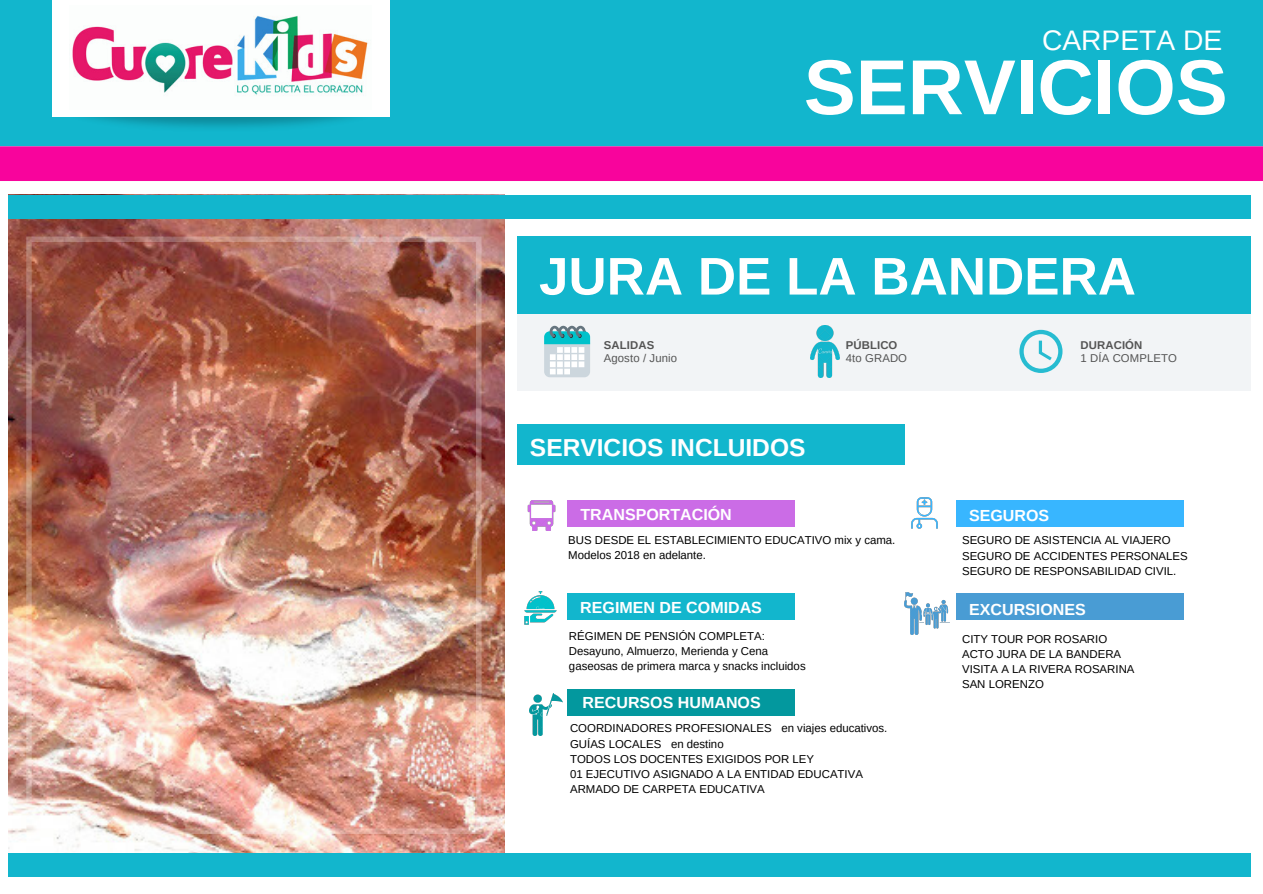
<style>
.page{position:relative;width:1263px;height:894px;background:#fff}
.page>*{position:absolute;margin:0;border:0;box-sizing:border-box;transform-origin:0 0}
.t1{font:700 77.85px "Arimo";color:#fff}
.t2{font:700 52.95px "Arimo";color:#fff}
.t3{font:28.2px "Arimo";color:#fff}
.t4{font:700 24.6px "Arimo";color:#fff}
.t5{font:700 16.05px "Arimo";color:#fff}
.t6{font:11.4px/15.3px "Arimo";color:#000}
.t7{font:11.4px "Arimo";letter-spacing:.01em;color:#545454}
.t8{font:700 11.4px "Arimo";letter-spacing:.01em;color:#545454}
</style>
<div class="page">
<img style="left:8px;top:219px;width:496px;height:633px">
<div style="left:0;top:0;width:1263px;height:146px;background:#12b6cd"></div>
<div style="left:0;top:146px;width:1263px;height:35px;background:#f8049c"></div>
<img style="left:45px;top:85px;width:351px;height:64px">
<img style="left:45px;top:0;width:351px;height:26px">
<div style="left:52px;top:0;width:337px;height:117px;background:#fff"></div>
<img style="left:72px;top:15px;width:296px;height:81px">
<div style="left:8px;top:852px;width:1243px;height:24px;background:#12b6cd"></div>
<div style="left:8px;top:195px;width:1243px;height:24px;background:#12b6cd"></div>
<img style="left:26px;top:236px;width:456px;height:597px">
<div style="left:567px;top:593px;width:228px;height:26px;background:#12b6cd"></div>
<div style="left:956px;top:593px;width:228px;height:26px;background:#499cd4"></div>
<div style="left:956px;top:500px;width:228px;height:26px;background:#38b6ff"></div>
<div style="left:517px;top:313px;width:734px;height:77px;background:#f2f4f6"></div>
<svg style="left:544px;top:326px;width:46px;height:51px"></svg>
<div style="left:517px;top:236px;width:734px;height:77px;background:#12b6cd"></div>
<img style="left:811px;top:325px;width:28px;height:52px">
<svg style="left:1019px;top:330px;width:43px;height:43px"></svg>
<div style="left:517px;top:424px;width:388px;height:40px;background:#12b6cd"></div>
<div style="left:567px;top:689px;width:228px;height:26px;background:#03989e"></div>
<div style="left:567px;top:500px;width:228px;height:26px;background:#cb6ce6"></div>
<img style="left:905px;top:592px;width:45px;height:41px">
<img style="left:524px;top:591px;width:33px;height:34px">
<img style="left:527px;top:500px;width:29px;height:31px">
<img style="left:911px;top:497px;width:27px;height:32px">
<img style="left:530px;top:693px;width:33px;height:42px">
<h3 class="t3" style="left:1042px;top:25px;width:182px">CARPETA DE</h3>
<h1 class="t1" style="left:804px;top:44px;width:425px">SERVICIOS</h1>
<h2 class="t2" style="left:539px;top:246px;width:598px">JURA DE LA BANDERA</h2>
<p class="t8" style="left:604px;top:338px;width:52px">SALIDAS</p>
<p class="t7" style="left:604px;top:351px;width:75px">Agosto / Junio</p>
<p class="t8" style="left:846px;top:338px;width:53px">PÚBLICO</p>
<p class="t7" style="left:846px;top:351px;width:63px">4to GRADO</p>
<p class="t8" style="left:1080px;top:338px;width:63px">DURACIÓN</p>
<p class="t7" style="left:1080px;top:351px;width:98px">1 DÍA COMPLETO</p>
<h3 class="t4" style="left:530px;top:433px;width:277px">SERVICIOS INCLUIDOS</h3>
<h3 class="t5" style="left:580px;top:505px;width:153px">TRANSPORTACIÓN</h3>
<h3 class="t5" style="left:969px;top:506px;width:82px">SEGUROS</h3>
<p class="t6" style="left:568px;top:532px;width:329px">BUS DESDE EL ESTABLECIMIENTO EDUCATIVO mix y cama.<br>Modelos 2018 en adelante.</p>
<p class="t6" style="left:962px;top:532px;width:227px">SEGURO DE ASISTENCIA AL VIAJERO<br>SEGURO DE ACCIDENTES PERSONALES<br>SEGURO DE RESPONSABILIDAD CIVIL.</p>
<h3 class="t5" style="left:580px;top:598px;width:183px">REGIMEN DE COMIDAS</h3>
<h3 class="t5" style="left:969px;top:599px;width:118px">EXCURSIONES</h3>
<p class="t6" style="left:569px;top:628px;width:238px">RÉGIMEN DE PENSIÓN COMPLETA:<br>Desayuno, Almuerzo, Merienda y Cena gaseosas de primera marca y snacks incluidos</p>
<h3 class="t5" style="left:583px;top:693px;width:180px">RECURSOS HUMANOS</h3>
<p class="t6" style="left:570px;top:720px;width:319px">COORDINADORES PROFESIONALES en viajes educativos.<br>GUÍAS LOCALES en destino<br>TODOS LOS DOCENTES EXIGIDOS POR LEY<br>01 EJECUTIVO ASIGNADO A LA ENTIDAD EDUCATIVA ARMADO DE CARPETA EDUCATIVA</p>
<p class="t6" style="left:962px;top:630px;width:174px">CITY TOUR POR ROSARIO<br>ACTO JURA DE LA BANDERA<br>VISITA A LA RIVERA ROSARINA<br>SAN LORENZO</p>
</div>
